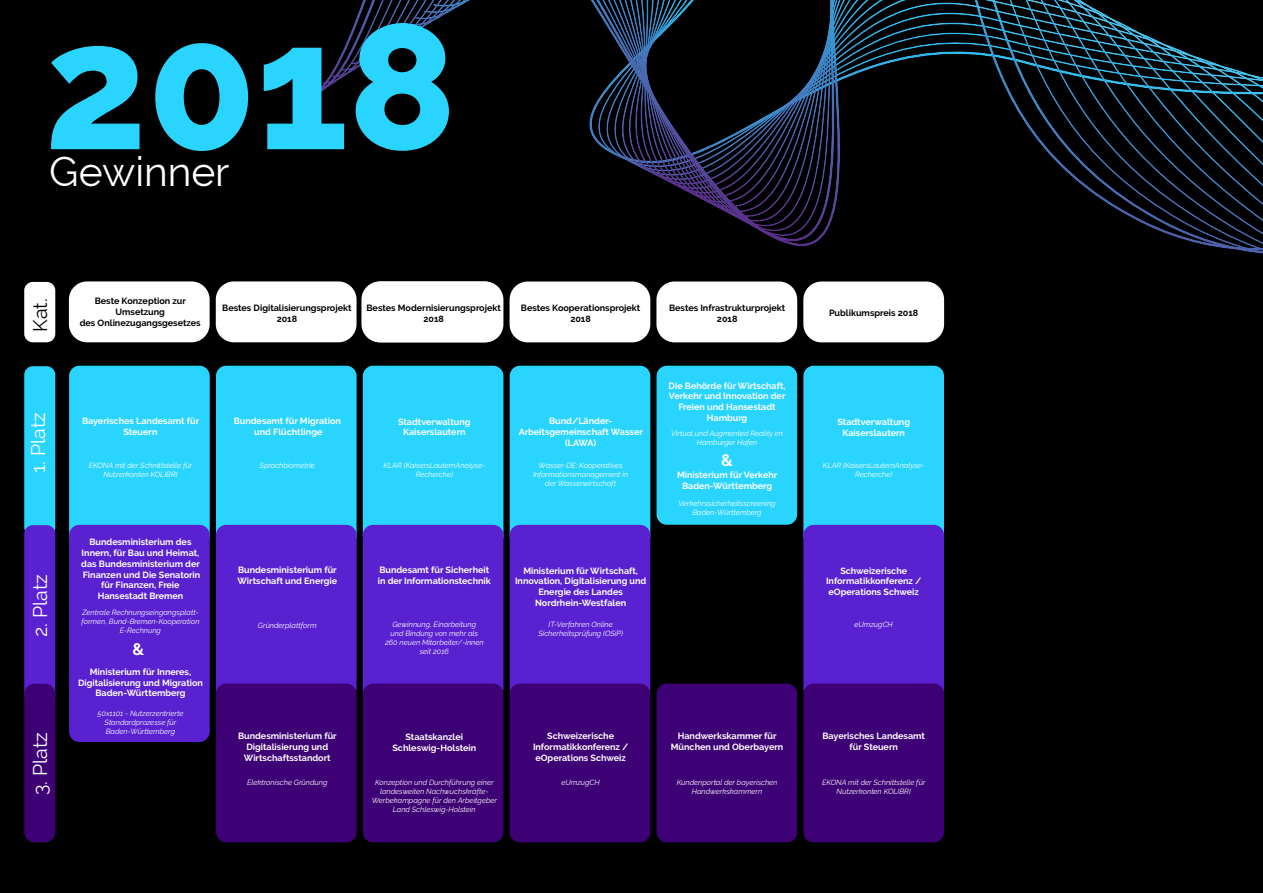
<style>
.page{position:relative;width:1263px;height:893px;background:#000}
.page>*{position:absolute;margin:0;border:0;box-sizing:border-box;transform-origin:0 0}
.t1{font:800 177.75px "Raleway";color:#29d5ff}
.t2{font:40.8px "Raleway";color:#fff}
.t3{font:19.5px "Raleway";color:#fff}
.t4{font:19.5px "Raleway";color:#000}
.t5{font:700 16.5px "Raleway";color:#fff}
.t6{font:700 9px/10.8px "Raleway";color:#fff;text-align:center}
.t7{font:700 9px/10.8px "Raleway";color:#000;text-align:center}
.t8{font:italic 7.5px/9px "Raleway";color:#fff;text-align:center}
</style>
<div class="page">
<div style="left:69px;top:281px;width:141px;height:61px;background:#fff;border-radius:18px"></div>
<div style="left:216px;top:281px;width:140px;height:61px;background:#fff;border-radius:18px"></div>
<div style="left:363px;top:281px;width:140px;height:61px;background:#fff;border-radius:18px"></div>
<div style="left:510px;top:281px;width:140px;height:61px;background:#fff;border-radius:18px"></div>
<div style="left:656px;top:281px;width:141px;height:61px;background:#fff;border-radius:18px"></div>
<div style="left:803px;top:281px;width:141px;height:61px;background:#fff;border-radius:18px"></div>
<div style="left:24px;top:366px;width:31px;height:170px;background:#29d5ff;border-radius:9px"></div>
<div style="left:24px;top:282px;width:31px;height:60px;background:#fff;border-radius:9px"></div>
<div style="left:24px;top:525px;width:31px;height:178px;background:#5a21d1;border-radius:9px"></div>
<div style="left:24px;top:684px;width:31px;height:158px;background:#3e0075;border-radius:10px"></div>
<div style="left:69px;top:366px;width:141px;height:180px;background:#29d5ff;border-radius:10px"></div>
<div style="left:69px;top:525px;width:141px;height:217px;background:#5a21d1;border-radius:10px"></div>
<div style="left:216px;top:366px;width:141px;height:180px;background:#29d5ff;border-radius:10px"></div>
<div style="left:216px;top:525px;width:141px;height:173px;background:#5a21d1;border-radius:10px"></div>
<div style="left:216px;top:684px;width:141px;height:158px;background:#3e0075;border-radius:10px"></div>
<div style="left:363px;top:366px;width:140px;height:180px;background:#29d5ff;border-radius:10px"></div>
<div style="left:363px;top:525px;width:140px;height:173px;background:#5a21d1;border-radius:10px"></div>
<div style="left:363px;top:684px;width:140px;height:158px;background:#3e0075;border-radius:10px"></div>
<div style="left:510px;top:366px;width:140px;height:180px;background:#29d5ff;border-radius:10px"></div>
<div style="left:510px;top:525px;width:140px;height:173px;background:#5a21d1;border-radius:10px"></div>
<div style="left:510px;top:684px;width:140px;height:158px;background:#3e0075;border-radius:10px"></div>
<div style="left:656px;top:366px;width:141px;height:159px;background:#29d5ff;border-radius:10px"></div>
<div style="left:656px;top:684px;width:141px;height:158px;background:#3e0075;border-radius:10px"></div>
<div style="left:803px;top:366px;width:141px;height:180px;background:#29d5ff;border-radius:10px"></div>
<div style="left:803px;top:525px;width:141px;height:173px;background:#5a21d1;border-radius:10px"></div>
<div style="left:803px;top:684px;width:141px;height:158px;background:#3e0075;border-radius:10px"></div>
<svg style="left:323px;top:0;width:940px;height:251px"></svg>
<svg style="left:387px;top:0;width:876px;height:214px"></svg>
<h1 class="t1" style="left:44px;top:19px;width:414px">2018</h1>
<h2 class="t2" style="left:49px;top:156px;width:182px">Gewinner</h2>
<h3 class="t4" style="left:33px;top:332px;width:35px;rotate:-90deg">Kat.</h3>
<h3 class="t3" style="left:31px;top:473px;width:62px;rotate:-90deg">1. Platz</h3>
<h3 class="t3" style="left:33px;top:637px;width:64px;rotate:-90deg">2. Platz</h3>
<h3 class="t3" style="left:33px;top:795px;width:64px;rotate:-90deg">3. Platz</h3>
<p class="t7" style="left:80px;top:296px;width:123px">Beste Konzeption zur<br>Umsetzung<br>des Onlinezugangsgesetzes</p>
<p class="t7" style="left:222px;top:303px;width:131px">Bestes Digitalisierungsprojekt<br>2018</p>
<p class="t7" style="left:366px;top:303px;width:136px">Bestes Modernisierungsprojekt<br>2018</p>
<p class="t7" style="left:521px;top:303px;width:121px">Bestes Kooperationsprojekt<br>2018</p>
<p class="t6" style="left:82px;top:416px;width:119px">Bayerisches Landesamt für<br>Steuern</p>
<p class="t8" style="left:89px;top:461px;width:105px">EKONA mit der Schnittstelle für<br>Nutzerkonten KOLIBRI</p>
<p class="t6" style="left:81px;top:537px;width:121px">Bundesministerium des<br>Innern, für Bau und Heimat, das Bundesministerium der<br>Finanzen und Die Senatorin für Finanzen, Freie<br>Hansestadt Bremen</p>
<p class="t8" style="left:81px;top:608px;width:120px">Zentrale Rechnungs ein gangs platt&shy;formen, Bund-Bremen-Kooperation<br>E-Rechnung</p>
<h3 class="t5" style="left:133px;top:640px;width:13px">&amp;</h3>
<p class="t6" style="left:78px;top:666px;width:126px">Ministerium für Inneres,<br>Digitalisierung und Migration<br>Baden-Württemberg</p>
<p class="t8" style="left:98px;top:708px;width:87px">50x1101 - Nutzerzentrierte<br>Standardprozesse für<br>Baden-Württemberg</p>
<p class="t6" style="left:234px;top:416px;width:109px">Bundesamt für Migration und Flüchtlinge</p>
<p class="t8" style="left:260px;top:461px;width:57px">Sprachbiometrie</p>
<p class="t6" style="left:237px;top:564px;width:101px;text-align:left">Bundesministerium für<br>Wirtschaft und Energie</p>
<p class="t8" style="left:258px;top:621px;width:60px">Gründerplattform</p>
<p class="t6" style="left:238px;top:731px;width:100px">Bundesministerium für<br>Digitalisierung und<br>Wirtschaftsstandort</p>
<p class="t8" style="left:247px;top:778px;width:82px">Elektronische Gründung</p>
<p class="t6" style="left:398px;top:416px;width:74px">Stadtverwaltung<br>Kaiserslautern</p>
<p class="t8" style="left:383px;top:461px;width:103px">KLAR (Kaisers Lautern Analyse-<br>Recherche)</p>
<p class="t6" style="left:519px;top:416px;width:126px">Bund/Länder-<br>Arbeitsgemeinschaft Wasser (LAWA)</p>
<p class="t8" style="left:533px;top:461px;width:97px">Wasser-DE: Kooperatives<br>Informationsmanagement in der Wasserwirtschaft</p>
<p class="t6" style="left:378px;top:564px;width:115px;text-align:left">Bundesamt für Sicherheit in der Informationstechnik</p>
<p class="t8" style="left:385px;top:620px;width:100px">Gewinnung, Einarbeitung<br>und Bindung von mehr als<br>260 neuen Mitarbeiter/-innen seit 2016</p>
<p class="t6" style="left:515px;top:565px;width:133px">Ministerium für Wirtschaft,<br>Innovation, Digitalisierung und<br>Energie des Landes<br>Nordrhein-Westfalen</p>
<p class="t8" style="left:538px;top:620px;width:86px">IT-Verfahren Online<br>Sicherheitsprüfung (OSiP)</p>
<p class="t6" style="left:392px;top:731px;width:85px">Staatskanzlei<br>Schleswig-Holstein</p>
<p class="t8" style="left:372px;top:778px;width:127px">Konzeption und Durchführung einer landesweiten Nachwuchskräfte-<br>Werbekampagne für den Arbeitgeber<br>Land Schleswig-Holstein</p>
<p class="t6" style="left:533px;top:731px;width:97px">Schweizerische<br>Informatikkonferenz / eOperations Schweiz</p>
<p class="t8" style="left:561px;top:778px;width:40px">eUmzugCH</p>
<p class="t7" style="left:669px;top:303px;width:118px">Bestes Infrastrukturprojekt<br>2018</p>
<p class="t6" style="left:669px;top:380px;width:119px">Die Behörde für Wirtschaft,<br>Verkehr und Innovation der<br>Freien und Hansestadt<br>Hamburg</p>
<p class="t8" style="left:671px;top:428px;width:114px">Virtual und Augmented Reality im<br>Hamburger Hafen</p>
<h3 class="t5" style="left:721px;top:451px;width:13px">&amp;</h3>
<p class="t6" style="left:677px;top:470px;width:102px">Ministerium für Verkehr<br>Baden-Württemberg</p>
<p class="t8" style="left:678px;top:499px;width:99px">Verkehrssicherheitsscreening<br>Baden-Württemberg</p>
<p class="t6" style="left:671px;top:731px;width:114px">Handwerkskammer für<br>München und Oberbayern</p>
<p class="t8" style="left:677px;top:778px;width:102px">Kundenportal der bayerischen<br>Handwerkskammern</p>
<p class="t7" style="left:829px;top:308px;width:91px">Publikumspreis 2018</p>
<p class="t6" style="left:837px;top:416px;width:74px">Stadtverwaltung<br>Kaiserslautern</p>
<p class="t8" style="left:823px;top:461px;width:103px">KLAR (Kaisers Lautern Analyse-<br>Recherche)</p>
<p class="t6" style="left:826px;top:565px;width:97px">Schweizerische<br>Informatikkonferenz / eOperations Schweiz</p>
<p class="t8" style="left:854px;top:620px;width:40px">eUmzugCH</p>
<p class="t6" style="left:822px;top:730px;width:104px">Bayerisches Landesamt für Steuern</p>
<p class="t8" style="left:822px;top:778px;width:105px">EKONA mit der Schnittstelle für<br>Nutzerkonten KOLIBRI</p>
</div>
